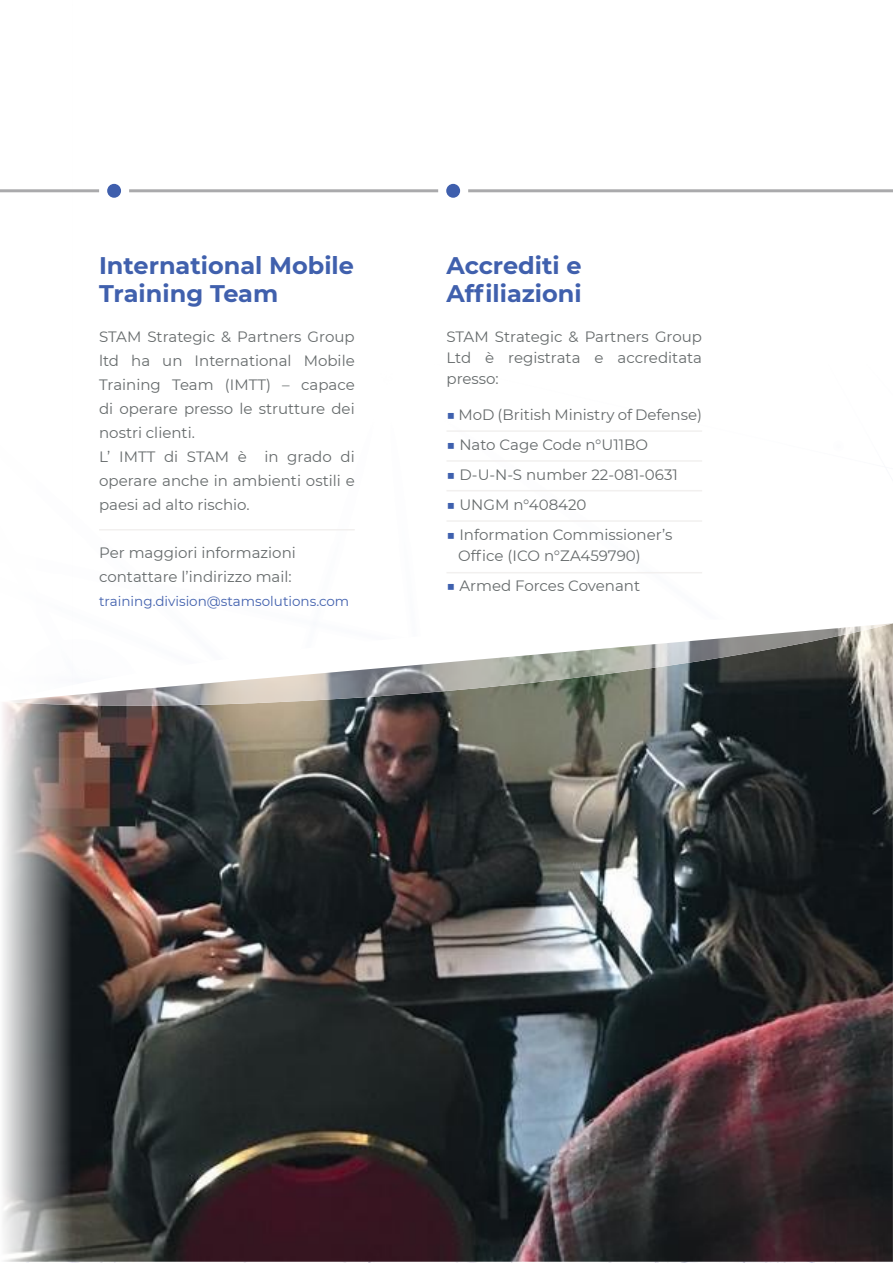
<style>
.page{position:relative;width:893px;height:1263px;background:#fff}
.page>*{position:absolute;margin:0;border:0;box-sizing:border-box;transform-origin:0 0}
.t1{font:700 24px/28.8px "Montserrat";color:#4060ad}
.t2{font:15px/24px "Montserrat";color:#666b6c}
.t3{font:13.5px "Montserrat";color:#4261ae}
.s1{color:#3e60ae}
</style>
<div class="page">
<img style="left:72px;top:706px;width:821px;height:556px">
<img style="left:72px;top:623px;width:821px;height:83px">
<img style="left:0;top:192px;width:72px;height:1071px">
<div style="left:107px;top:184px;width:14px;height:14px;background:#3f5fad;border-radius:50%"></div>
<div style="left:446px;top:184px;width:14px;height:14px;background:#3f5fad;border-radius:50%"></div>
<hr style="left:129px;top:189px;width:309px;height:3px;background:#aaaaac">
<hr style="left:468px;top:189px;width:425px;height:3px;background:#aaaaac">
<hr style="left:0;top:189px;width:99px;height:3px;background:#aaaaac">
<hr style="left:446px;top:430px;width:256px;height:2px;background:#f2f0ef">
<hr style="left:446px;top:460px;width:256px;height:2px;background:#f2f0ef">
<hr style="left:446px;top:490px;width:256px;height:1px;background:#f2f0ef">
<hr style="left:446px;top:520px;width:256px;height:2px;background:#f2f0ef">
<hr style="left:99px;top:529px;width:256px;height:1px;background:#f2f0ef">
<hr style="left:446px;top:572px;width:256px;height:1px;background:#f2f0ef">
<h1 class="t1" style="left:99px;top:250px;width:256px">International Mobile<br>Training Team</h1>
<h1 class="t1" style="left:446px;top:250px;width:137px">Accrediti e<br>Affiliazioni</h1>
<p class="t2" style="left:99px;top:324px;width:257px">STAM Strategic &amp; Partners Group ltd ha un International Mobile<br>Training Team (IMTT) – capace di operare presso le strutture dei nostri clienti.<br>L’ IMTT di STAM è in grado di operare anche in ambienti ostili e paesi ad alto rischio.</p>
<p class="t2" style="left:99px;top:540px;width:198px">Per maggiori informazioni contattare l’indirizzo mail:</p>
<p class="t3" style="left:99px;top:592px;width:252px">training.division@stamsolutions.com</p>
<p class="t2" style="left:446px;top:326px;width:257px;line-height:21px;text-align:justify">STAM Strategic &amp; Partners Group Ltd è registrata e accreditata presso:</p>
<p class="t2" style="left:446px;top:402px;width:257px"><span class="s1">■</span> MoD (British Ministry of Defense)</p>
<p class="t2" style="left:446px;top:432px;width:203px"><span class="s1">■</span> Nato Cage Code n°U11BO</p>
<p class="t2" style="left:446px;top:462px;width:233px"><span class="s1">■</span> D-U-N-S number 22-081-0631</p>
<p class="t2" style="left:446px;top:492px;width:142px"><span class="s1">■</span> UNGM n°408420</p>
<p class="t2" style="left:458px;top:524px;width:216px;line-height:21px;text-indent:-12px"><span class="s1">■</span> Information Commissioner’s<br>Office (ICO n°ZA459790)</p>
<p class="t2" style="left:446px;top:573px;width:195px"><span class="s1">■</span> Armed Forces Covenant</p>
</div>
